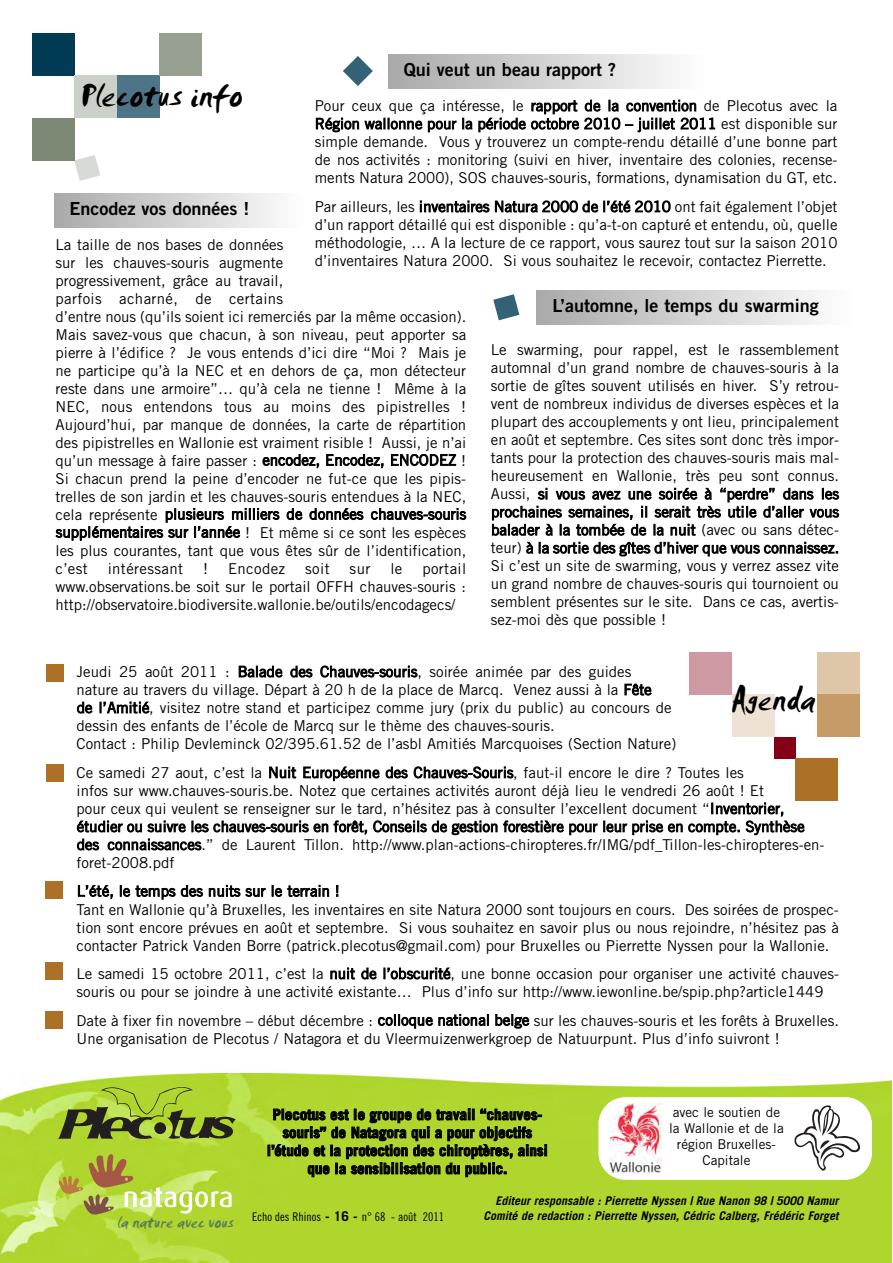
<style>
.page{position:relative;width:893px;height:1263px;background:#fff}
.page>*{position:absolute;margin:0;border:0;box-sizing:border-box;transform-origin:0 0}
.t1{font:36px "Smudger Plain";color:#000}
.t2{font:18px "Trade Gothic Bold Two";color:#000}
.t3{font:15px/18px "Trade Gothic";color:#000}
.t4{font:700 15px/18px "Trade Gothic";color:#000;text-align:center}
.t5{font:15px "Trade Gothic";letter-spacing:.025em;color:#000}
.t6{font:13.5px/16.2px "Trade Gothic";color:#000;text-align:center}
.t7{font:italic 700 12px/14.4px "Trade Gothic";color:#000;text-align:right}
.t8{font:12px "Trade Gothic Cond Eighteen";color:#000}
.s1{font-family:"Smudger Plain";font-size:18.15px;color:#5a7d5a}
.s2{font-family:"Trade Gothic";font-weight:700;font-size:13.5px}
</style>
<div class="page">
<svg style="left:689px;top:668px;width:171px;height:133px"></svg>
<img style="left:0;top:1073px;width:891px;height:189px">
<svg style="left:58px;top:1153px;width:174px;height:63px;background:#b8cc4d"></svg>
<svg style="left:58px;top:1087px;width:178px;height:52px;background:#8aa331"></svg>
<div style="left:598px;top:1097px;width:274px;height:83px;background:#fff;border-radius:27px"></div>
<img style="left:610px;top:1104px;width:51px;height:69px">
<svg style="left:794px;top:1105px;width:66px;height:66px"></svg>
<div style="left:774px;top:737px;width:22px;height:21px;background:#850016"></div>
<div style="left:732px;top:694px;width:42px;height:43px;background:#efe2d4"></div>
<div style="left:689px;top:652px;width:43px;height:42px;background:#ce99a2"></div>
<div style="left:817px;top:652px;width:42px;height:42px;background:#dec6a8"></div>
<div style="left:796px;top:758px;width:42px;height:43px;background:#ad7027"></div>
<div style="left:817px;top:694px;width:42px;height:43px;background:#c69b68"></div>
<div style="left:47px;top:764px;width:17px;height:17px;background:#ad7027"></div>
<div style="left:45px;top:881px;width:17px;height:17px;background:#ad7027"></div>
<div style="left:45px;top:962px;width:17px;height:17px;background:#ad7027"></div>
<div style="left:45px;top:1012px;width:17px;height:17px;background:#ad7027"></div>
<div style="left:47px;top:664px;width:17px;height:17px;background:#ad7027"></div>
<div style="left:117px;top:75px;width:42px;height:43px;background:#4d7587"></div>
<svg style="left:74px;top:155px;width:26px;height:26px"></svg>
<div style="left:159px;top:33px;width:43px;height:42px;background:#97a090"></div>
<div style="left:32px;top:33px;width:42px;height:42px;background:#003a53"></div>
<div style="left:32px;top:118px;width:42px;height:42px;background:#7d8875"></div>
<div style="left:74px;top:75px;width:43px;height:43px;background:#cbd0c8"></div>
<div style="left:388px;top:54px;width:316px;height:34px;background:linear-gradient(to right,#a9a9a9,#fefefe)"></div>
<svg style="left:343px;top:56px;width:30px;height:30px"></svg>
<div style="left:537px;top:290px;width:316px;height:34px;background:linear-gradient(to right,#a9a9a9,#fefefe)"></div>
<svg style="left:493px;top:294px;width:26px;height:26px"></svg>
<div style="left:54px;top:194px;width:249px;height:34px;background:linear-gradient(to right,#a9a9a9,#fefefe)"></div>
<p class="t2" style="left:404px;top:58px;width:214px">Qui veut un beau rapport ?</p>
<h1 class="t1" style="left:80px;top:73px;width:164px">Plecotus info</h1>
<p class="t3" style="left:315px;top:97px;width:524px;text-align:justify">Pour ceux que ça intéresse, le rapport de la convention de Plecotus avec la Région wallonne pour la période octobre 2010 – juillet 2011 est disponible sur simple demande. Vous y trouverez un compte-rendu détaillé d’une bonne part de nos activités : monitoring (suivi en hiver, inventaire des colonies, recense&shy;ments Natura 2000), SOS chauves-souris, formations, dynamisation du GT, etc.</p>
<p class="t3" style="left:315px;top:197px;width:524px;text-align:justify">Par ailleurs, les inventaires Natura 2000 de l’été 2010 ont fait également l’objet d’un rapport détaillé qui est disponible : qu’a-t-on capturé et entendu, où, quelle méthodologie, … A la lecture de ce rapport, vous saurez tout sur la saison 2010 d’inventaires Natura 2000. Si vous souhaitez le recevoir, contactez Pierrette.</p>
<p class="t2" style="left:69px;top:198px;width:182px">Encodez vos données !</p>
<p class="t3" style="left:55px;top:235px;width:412px">La taille de nos bases de données<br>sur les chauves-souris augmente<br>progressivement, grâce au travail,<br>parfois acharné, de certains<br>d’entre nous (qu’ils soient ici remerciés par la même occasion).<br>Mais savez-vous que chacun, à son niveau, peut apporter sa pierre à l’édifice ? Je vous entends d’ici dire “Moi ? Mais je ne participe qu’à la NEC et en dehors de ça, mon détecteur reste dans une armoire”… qu’à cela ne tienne ! Même à la NEC, nous entendons tous au moins des pipistrelles !<br>Aujourd’hui, par manque de données, la carte de répartition des pipistrelles en Wallonie est vraiment risible ! Aussi, je n’ai qu’un message à faire passer : encodez, Encodez, ENCODEZ !<br>Si chacun prend la peine d’encoder ne fut-ce que les pipis&shy;trelles de son jardin et les chauves-souris entendues à la NEC, cela représente plusieurs milliers de données chauves-souris supplémentaires sur l’année ! Et même si ce sont les espèces les plus courantes, tant que vous êtes sûr de l’identification, c’est</p>
<p class="t2" style="left:552px;top:294px;width:268px">L’automne, le temps du swarming</p>
<p class="t3" style="left:491px;top:341px;width:350px;text-align:justify">Le swarming, pour rappel, est le rassemblement automnal d’un grand nombre de chauves-souris à la sortie de gîtes souvent utilisés en hiver. S’y retrou&shy;vent de nombreux individus de diverses espèces et la plupart des accouplements y ont lieu, principalement en août et septembre. Ces sites sont donc très impor&shy;tants pour la protection des chauves-souris mais mal&shy;heureusement en Wallonie, très peu sont connus.<br>Aussi, si vous avez une soirée à “perdre” dans les prochaines semaines, il serait très utile d’aller vous balader à la tombée de la nuit (avec ou sans détec&shy;teur) à la sortie des gîtes d’hiver que vous connaissez.<br>Si c’est un site de swarming, vous y verrez assez vite un grand nombre de chauves-souris qui tournoient ou semblent présentes sur le site. Dans ce cas, avertis&shy;sez-moi dès que possible !</p>
<p class="t3" style="left:55px;top:559px;width:412px;text-align:justify;text-indent:367px">portail www.observations.be soit sur le portail OFFH chauves-souris : http://observatoire.biodiversite.wallonie.be/outils/encodagecs/</p>
<p class="t5" style="left:108px;top:559px;width:77px">intéressant</p>
<p class="t3" style="left:203px;top:559px;width:6px">!</p>
<p class="t5" style="left:228px;top:559px;width:59px">Encodez</p>
<p class="t3" style="left:305px;top:559px;width:26px">soit</p>
<p class="t3" style="left:350px;top:559px;width:22px">sur</p>
<p class="t3" style="left:390px;top:559px;width:14px">le</p>
<p class="t3" style="left:77px;top:663px;width:601px">Jeudi 25 août 2011 : Balade des Chauves-souris, soirée animée par des guides nature au travers du village. Départ à 20 h de la place de Marcq. Venez aussi à la Fête<br>de l’Amitié, visitez notre stand et participez comme jury (prix du public) au concours de dessin des enfants de l’école de Marcq sur le thème des chauves-souris.<br>Contact : Philip Devleminck 02/395.61.52 de l’asbl Amitiés Marcquoises (Section Nature)</p>
<p class="t3" style="left:77px;top:763px;width:749px">Ce samedi 27 aout, c’est la Nuit Européenne des Chauves-Souris, faut-il encore le dire ? Toutes les<br>infos sur www.chauves-souris.be. Notez que certaines activités auront déjà lieu le vendredi 26 août ! Et<br>pour ceux qui veulent se renseigner sur le tard, n’hésitez pas à consulter l’excellent document “Inventorier, étudier ou suivre les chauves-souris en forêt, Conseils de gestion forestière pour leur prise en compte. Synthèse des connaissances.” de Laurent Tillon. http://www.plan-actions-chiropteres.fr/IMG/pdf_Tillon-les-chiropteres-en&shy;foret-2008.pdf</p>
<p class="t3" style="left:77px;top:882px;width:764px">L’été, le temps des nuits sur le terrain !<br>Tant en Wallonie qu’à Bruxelles, les inventaires en site Natura 2000 sont toujours en cours. Des soirées de prospec&shy;tion sont encore prévues en août et septembre. Si vous souhaitez en savoir plus ou nous rejoindre, n’hésitez pas à contacter Patrick Vanden Borre (patrick.plecotus@gmail.com) pour Bruxelles ou Pierrette Nyssen pour la Wallonie.</p>
<p class="t3" style="left:77px;top:965px;width:764px">Le samedi 15 octobre 2011, c’est la nuit de l’obscurité, une bonne occasion pour organiser une activité chauves&shy;souris ou pour se joindre à une activité existante… Plus d’info sur http://www.iewonline.be/spip.php?article1449</p>
<p class="t3" style="left:77px;top:1011px;width:764px">Date à fixer fin novembre – début décembre : colloque national belge sur les chauves-souris et les forêts à Bruxelles.<br>Une organisation de Plecotus / Natagora et du Vleermuizenwerkgroep de Natuurpunt. Plus d’info suivront !</p>
<h1 class="t1" style="left:731px;top:678px;width:86px">Agenda</h1>
<p class="t6" style="left:669px;top:1103px;width:116px">avec le soutien de la Wallonie et de la région Bruxelles-<br>Capitale</p>
<p class="t4" style="left:267px;top:1105px;width:282px">Plecotus est le groupe de travail “chauves&shy;souris” de Natagora qui a pour objectifs l’étude et la protection des chiroptères, ainsi que la sensibilisation du public.</p>
<p class="t7" style="left:483px;top:1193px;width:357px">Editeur responsable : Pierrette Nyssen | Rue Nanon 98 | 5000 Namur<br>Comité de redaction : Pierrette Nyssen, Cédric Calberg, Frédéric Forget</p>
<p class="t8" style="left:118px;top:1209px;width:328px"><span class="s1">la nature avec vous</span> Echo des Rhinos <span class="s2">- 16 -</span> n° 68 - août 2011</p>
</div>
